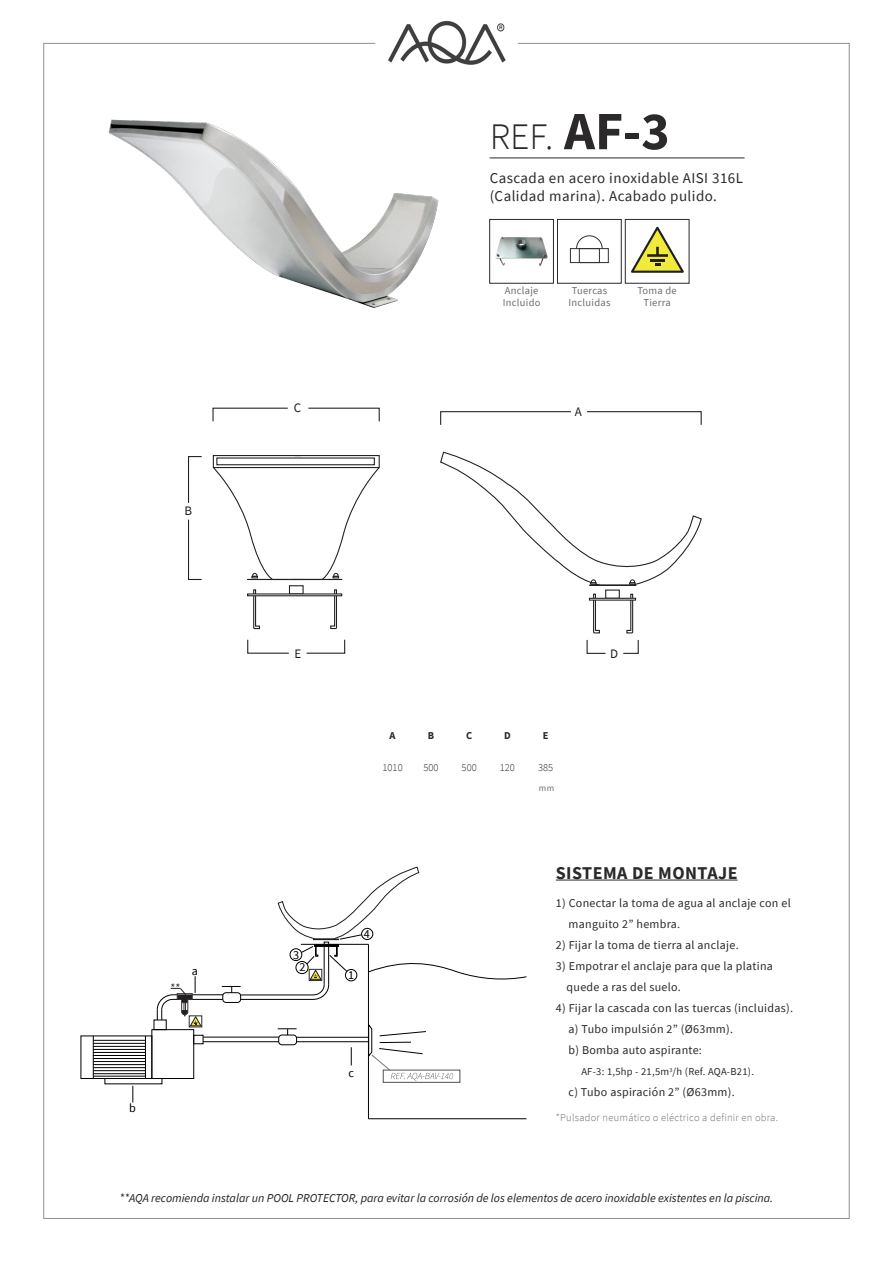
<style>
.page{position:relative;width:893px;height:1263px;background:#fff}
.page>*{position:absolute;margin:0;border:0;box-sizing:border-box;transform-origin:0 0}
.t1{font:300 37.5px "Source Sans Pro";color:#2b292a}
.t2{font:700 18px "Source Sans Pro";letter-spacing:.025em;color:#2b292a}
.t3{font:15px/18px "Source Sans Pro";letter-spacing:.03em;color:#2b292a}
.t4{font:13.05px "Source Sans Pro";color:#231f20}
.t5{font:12.15px "Source Sans Pro";color:#000}
.t6{font:12px/21px "Source Sans Pro";letter-spacing:.025em;color:#2b292a}
.t7{font:italic 12px "Source Sans Pro";color:#231f20}
.t8{font:300 10.5px "Source Sans Pro";letter-spacing:.025em;color:#6c6d70}
.t9{font:10.5px/12.6px "Source Sans Pro";letter-spacing:.025em;color:#6c6d70;text-align:center}
.t10{font:10.5px "Source Sans Pro";letter-spacing:.025em;color:#2b292a}
.t11{font:300 10.5px "Source Sans Pro";color:#2b292a}
.t12{font:700 10.5px "Source Sans Pro";color:#2b292a}
.t13{font:9px "Source Sans Pro";color:#6c6d70}
.s1{font-weight:700;font-size:54px}
</style>
<div class="page">
<svg style="left:371px;top:20px;width:150px;height:45px"></svg>
<img style="left:108px;top:119px;width:331px;height:189px">
<img style="left:495px;top:236px;width:53px;height:30px">
<div style="left:489px;top:219px;width:65px;height:64px;border:1px solid #2b292a"></div>
<div style="left:570px;top:248px;width:38px;height:15px;border:1px solid #312f30"></div>
<div style="left:579px;top:248px;width:20px;height:15px;border:1px solid #312f30"></div>
<svg style="left:576px;top:236px;width:26px;height:13px"></svg>
<div style="left:557px;top:219px;width:64px;height:64px;border:1px solid #2b292a"></div>
<svg style="left:631px;top:226px;width:53px;height:47px"></svg>
<div style="left:625px;top:219px;width:64px;height:64px;border:1px solid #2b292a"></div>
<svg style="left:587px;top:411px;width:115px;height:14px"></svg>
<svg style="left:440px;top:411px;width:131px;height:14px"></svg>
<svg style="left:308px;top:407px;width:72px;height:15px"></svg>
<svg style="left:212px;top:407px;width:76px;height:15px"></svg>
<svg style="left:306px;top:639px;width:40px;height:15px"></svg>
<svg style="left:247px;top:639px;width:42px;height:15px"></svg>
<svg style="left:188px;top:456px;width:14px;height:47px"></svg>
<svg style="left:188px;top:519px;width:14px;height:61px"></svg>
<svg style="left:253px;top:589px;width:8px;height:41px"></svg>
<svg style="left:330px;top:589px;width:8px;height:41px"></svg>
<svg style="left:586px;top:593px;width:20px;height:61px"></svg>
<svg style="left:622px;top:593px;width:17px;height:61px"></svg>
<div style="left:289px;top:585px;width:15px;height:9px;border:1px solid #231f20"></div>
<svg style="left:212px;top:455px;width:168px;height:125px"></svg>
<svg style="left:440px;top:452px;width:262px;height:134px"></svg>
<div style="left:247px;top:593px;width:95px;height:3px;border:1px solid #231f20"></div>
<div style="left:605px;top:589px;width:15px;height:10px;border:1px solid #231f20"></div>
<div style="left:589px;top:598px;width:47px;height:3px;border:1px solid #231f20"></div>
<hr style="left:490px;top:158px;width:255px;height:1px;background:#2b292a">
<hr style="left:556px;top:879px;width:182px;height:1px;background:#2b292a">
<hr style="left:368px;top:944px;width:1px;height:175px;background:#000">
<hr style="left:241px;top:995px;width:72px;height:1px;background:#000">
<hr style="left:241px;top:999px;width:72px;height:1px;background:#000">
<div style="left:223px;top:992px;width:18px;height:11px;border:1px solid #000;border-radius:3px"></div>
<svg style="left:222px;top:986px;width:19px;height:7px"></svg>
<hr style="left:173px;top:994px;width:50px;height:1px;background:#000">
<hr style="left:172px;top:999px;width:51px;height:1px;background:#000">
<hr style="left:368px;top:1118px;width:158px;height:1px;background:#000">
<hr style="left:296px;top:1037px;width:73px;height:1px;background:#000">
<hr style="left:296px;top:1041px;width:73px;height:1px;background:#000">
<div style="left:278px;top:1035px;width:19px;height:10px;border:1px solid #000;border-radius:3px"></div>
<svg style="left:278px;top:1028px;width:19px;height:7px"></svg>
<hr style="left:203px;top:1037px;width:76px;height:1px;background:#000">
<hr style="left:203px;top:1041px;width:76px;height:1px;background:#000">
<div style="left:152px;top:1029px;width:42px;height:50px;border:1px solid #000"></div>
<div style="left:81px;top:1036px;width:71px;height:43px;border:1px solid #000"></div>
<hr style="left:93px;top:1036px;width:1px;height:42px;background:#000">
<hr style="left:145px;top:1036px;width:1px;height:42px;background:#000">
<hr style="left:93px;top:1040px;width:52px;height:1px;background:#000">
<hr style="left:93px;top:1046px;width:52px;height:1px;background:#000">
<hr style="left:93px;top:1049px;width:52px;height:1px;background:#000">
<hr style="left:93px;top:1052px;width:52px;height:1px;background:#000">
<hr style="left:93px;top:1055px;width:52px;height:1px;background:#000">
<hr style="left:93px;top:1058px;width:52px;height:1px;background:#000">
<hr style="left:93px;top:1061px;width:52px;height:1px;background:#000">
<hr style="left:93px;top:1064px;width:52px;height:1px;background:#000">
<hr style="left:93px;top:1067px;width:52px;height:1px;background:#000">
<hr style="left:93px;top:1070px;width:52px;height:1px;background:#000">
<hr style="left:93px;top:1043px;width:52px;height:1px;background:#000">
<hr style="left:93px;top:1073px;width:52px;height:1px;background:#000">
<hr style="left:93px;top:1076px;width:52px;height:1px;background:#000">
<div style="left:105px;top:1078px;width:57px;height:6px;border:1px solid #000"></div>
<div style="left:154px;top:1020px;width:12px;height:10px;border:1px solid #000"></div>
<div style="left:193px;top:1035px;width:10px;height:9px;border:1px solid #000"></div>
<svg style="left:133px;top:1086px;width:1px;height:16px"></svg>
<svg style="left:351px;top:1047px;width:1px;height:18px"></svg>
<svg style="left:369px;top:1024px;width:84px;height:56px"></svg>
<div style="left:189px;top:1016px;width:13px;height:11px;border:1px solid #2b292a"></div>
<svg style="left:157px;top:976px;width:45px;height:50px"></svg>
<svg style="left:278px;top:867px;width:249px;height:133px"></svg>
<div style="left:309px;top:969px;width:13px;height:12px;border:1px solid #2b292a"></div>
<h1 class="t1" style="left:490px;top:114px;width:182px">REF. <span class="s1">AF-3</span></h1>
<p class="t3" style="left:490px;top:169px;width:255px">Cascada en acero inoxidable AISI 316L (Calidad marina). Acabado pulido.</p>
<p class="t4" style="left:185px;top:502px;width:9px">B</p>
<p class="t7" style="left:170px;top:980px;width:11px">**</p>
<p class="t5" style="left:192px;top:963px;width:8px">a</p>
<p class="t5" style="left:129px;top:1101px;width:8px">b</p>
<p class="t4" style="left:294px;top:399px;width:9px">C</p>
<p class="t9" style="left:503px;top:284px;width:39px;text-align:left">Anclaje<br>Incluido</p>
<p class="t9" style="left:568px;top:284px;width:43px">Tuercas<br>Incluidas</p>
<p class="t9" style="left:637px;top:284px;width:41px">Toma de<br>Tierra</p>
<p class="t4" style="left:575px;top:403px;width:9px">A</p>
<p class="t4" style="left:294px;top:645px;width:8px">E</p>
<p class="t4" style="left:610px;top:645px;width:9px">D</p>
<p class="t5" style="left:293px;top:947px;width:8px">3</p>
<p class="t5" style="left:299px;top:959px;width:8px">2</p>
<p class="t12" style="left:390px;top:728px;width:8px">A</p>
<p class="t12" style="left:428px;top:728px;width:8px">B</p>
<p class="t12" style="left:466px;top:728px;width:8px">C</p>
<p class="t12" style="left:504px;top:728px;width:8px">D</p>
<p class="t12" style="left:543px;top:728px;width:7px">E</p>
<p class="t11" style="left:383px;top:761px;width:22px">1010</p>
<p class="t11" style="left:423px;top:761px;width:17px">500</p>
<p class="t11" style="left:462px;top:761px;width:17px">500</p>
<p class="t11" style="left:500px;top:761px;width:17px">120</p>
<p class="t11" style="left:538px;top:761px;width:17px">385</p>
<p class="t13" style="left:539px;top:782px;width:17px">mm</p>
<p class="t5" style="left:364px;top:926px;width:8px">4</p>
<p class="t5" style="left:348px;top:967px;width:8px">1</p>
<p class="t5" style="left:348px;top:1065px;width:7px">c</p>
<h2 class="t2" style="left:556px;top:860px;width:183px">SISTEMA DE MONTAJE</h2>
<p class="t6" style="left:569px;top:893px;width:224px;text-indent:-13px">1) Conectar la toma de agua al anclaje con el manguito 2” hembra.</p>
<p class="t6" style="left:556px;top:935px;width:184px">2) Fijar la toma de tierra al anclaje.</p>
<p class="t6" style="left:567px;top:956px;width:208px;text-indent:-11px">3) Empotrar el anclaje para que la platina quede a ras del suelo.</p>
<p class="t6" style="left:569px;top:998px;width:226px;text-indent:-13px">4) Fijar la cascada con las tuercas (incluidas). a) Tubo impulsión 2” (Ø63mm).<br>b) Bomba auto aspirante:</p>
<p class="t10" style="left:581px;top:1065px;width:174px">AF-3: 1,5hp - 21,5m<sup>3</sup>/h (Ref. AQA-B21).</p>
<p class="t6" style="left:569px;top:1082px;width:168px">c) Tubo aspiración 2” (Ø63mm).</p>
<p class="t8" style="left:556px;top:1111px;width:224px">*Pulsador neumático o eléctrico a definir en obra.</p>
<p class="t7" style="left:120px;top:1190px;width:655px">**AQA recomienda instalar un POOL PROTECTOR, para evitar la corrosión de los elementos de acero inoxidable existentes en la piscina.</p>
</div>
